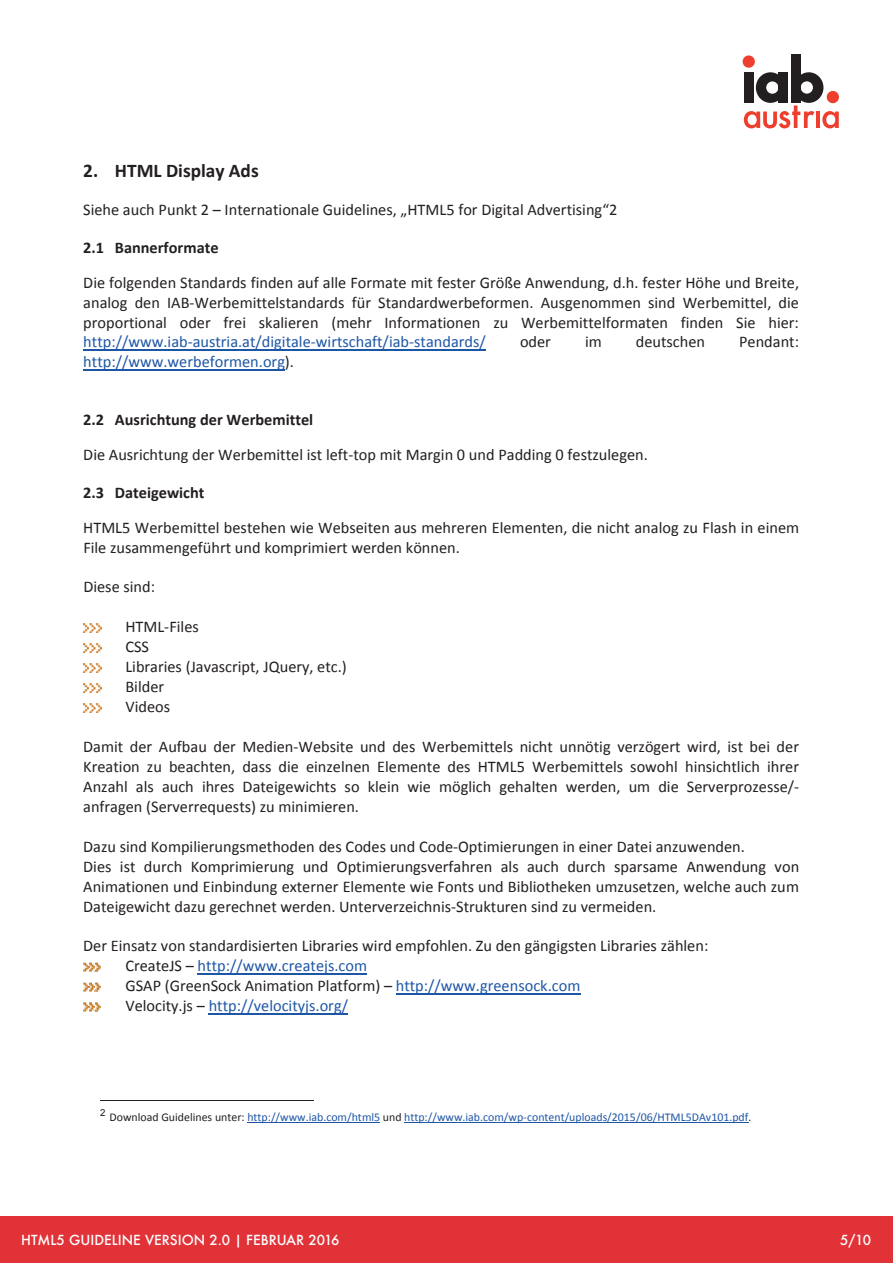
<style>
.page{position:relative;width:893px;height:1263px;background:#fff}
.page>*{position:absolute;margin:0;border:0;box-sizing:border-box;transform-origin:0 0}
.t1{font:700 19.35px "Calibri";color:#231f20}
.t2{font:16.35px/20px "Calibri";color:#231f20}
.t3{font:16.35px "Calibri";color:#1e56a6}
.t4{font:700 16.35px "Calibri";color:#231f20}
.t5{font:500 13.5px "Futura";color:#fff}
.t6{font:11.85px "Calibri";color:#1e56a6}
.s1{color:#231f20}
.s2{color:#1e56a6}
</style>
<div class="page">
<div style="left:0;top:1216px;width:893px;height:47px;background:#e13238"></div>
<div style="left:791px;top:55px;width:10px;height:48px;background:#231f20"></div>
<div style="left:743px;top:55px;width:12px;height:13px;background:#ee3e2e;border-radius:50%"></div>
<svg style="left:744px;top:72px;width:95px;height:56px"></svg>
<hr style="left:83px;top:349px;width:403px;height:1px;background:#1e56a6">
<hr style="left:83px;top:369px;width:202px;height:1px;background:#1e56a6">
<img style="left:83px;top:623px;width:18px;height:9px">
<img style="left:83px;top:643px;width:18px;height:9px">
<img style="left:83px;top:663px;width:18px;height:9px">
<img style="left:83px;top:683px;width:18px;height:9px">
<img style="left:83px;top:703px;width:18px;height:9px">
<img style="left:83px;top:962px;width:17px;height:9px">
<hr style="left:198px;top:973px;width:169px;height:1px;background:#1e56a6">
<img style="left:83px;top:982px;width:17px;height:9px">
<hr style="left:396px;top:993px;width:184px;height:1px;background:#1e56a6">
<img style="left:83px;top:1002px;width:17px;height:9px">
<hr style="left:209px;top:1013px;width:139px;height:1px;background:#1e56a6">
<hr style="left:100px;top:1100px;width:214px;height:1px;background:#231f20">
<hr style="left:247px;top:1122px;width:133px;height:1px;background:#1e56a6">
<hr style="left:404px;top:1122px;width:344px;height:1px;background:#1e56a6">
<p class="t1" style="left:83px;top:156px;width:177px">2. HTML Display Ads</p>
<p class="t2" style="left:83px;top:199px;width:536px">Siehe auch Punkt 2 – Internationale Guidelines, „HTML5 for Digital Advertising“2</p>
<p class="t4" style="left:83px;top:236px;width:137px">2.1 Bannerformate</p>
<p class="t2" style="left:83px;top:272px;width:717px;text-align:justify">Die folgenden Standards finden auf alle Formate mit fester Größe Anwendung, d.h. fester Höhe und Breite, analog den IAB‐Werbemittelstandards für Standardwerbeformen. Ausgenommen sind Werbemittel, die proportional oder frei skalieren (mehr Informationen zu Werbemittelformaten finden Sie hier:</p>
<p class="t3" style="left:83px;top:331px;width:404px">http://www.iab‐austria.at/digitale‐wirtschaft/iab‐standards/</p>
<p class="t2" style="left:520px;top:332px;width:32px">oder</p>
<p class="t2" style="left:585px;top:332px;width:18px">im</p>
<p class="t2" style="left:636px;top:332px;width:71px">deutschen</p>
<p class="t2" style="left:739px;top:332px;width:61px">Pendant:</p>
<p class="t3" style="left:83px;top:351px;width:212px">http://www.werbeformen.org<span class="s1">).</span></p>
<p class="t4" style="left:83px;top:408px;width:232px">2.2 Ausrichtung der Werbemittel</p>
<p class="t2" style="left:83px;top:444px;width:566px">Die Ausrichtung der Werbemittel ist left‐top mit Margin 0 und Padding 0 festzulegen.</p>
<p class="t4" style="left:83px;top:481px;width:123px">2.3 Dateigewicht</p>
<p class="t2" style="left:83px;top:517px;width:717px">HTML5 Werbemittel bestehen wie Webseiten aus mehreren Elementen, die nicht analog zu Flash in einem<br>File zusammengeführt und komprimiert werden können.</p>
<p class="t2" style="left:83px;top:577px;width:73px">Diese sind:</p>
<p class="t2" style="left:125px;top:616px;width:223px">HTML‐Files<br>CSS<br>Libraries (Javascript, JQuery, etc.)<br>Bilder<br>Videos</p>
<p class="t2" style="left:83px;top:736px;width:717px;text-align:justify">Damit der Aufbau der Medien‐Website und des Werbemittels nicht unnötig verzögert wird, ist bei der Kreation zu beachten, dass die einzelnen Elemente des HTML5 Werbemittels sowohl hinsichtlich ihrer Anzahl als auch ihres Dateigewichts so klein wie möglich gehalten werden, um die Serverprozesse/‐ anfragen (Serverrequests) zu minimieren.</p>
<p class="t2" style="left:83px;top:836px;width:717px">Dazu sind Kompilierungsmethoden des Codes und Code‐Optimierungen in einer Datei anzuwenden.<br>Dies ist durch Komprimierung und Optimierungsverfahren als auch durch sparsame Anwendung von Animationen und Einbindung externer Elemente wie Fonts und Bibliotheken umzusetzen, welche auch zum Dateigewicht dazu gerechnet werden. Unterverzeichnis‐Strukturen sind zu vermeiden.</p>
<p class="t2" style="left:125px;top:936px;width:584px;text-indent:-42px">Der Einsatz von standardisierten Libraries wird empfohlen. Zu den gängigsten Libraries zählen:<br>CreateJS – <span class="s2">http://www.createjs.com<br></span>GSAP (GreenSock Animation Platform) – <span class="s2">http://www.greensock.com<br></span>Velocity.js – <span class="s2">http://velocityjs.org/</span></p>
<p class="t6" style="left:100px;top:1109px;width:653px"><sup>2</sup> <span class="s1">Download Guidelines unter:</span> http://www.iab.com/html5 <span class="s1">und</span> http://www.iab.com/wp‐content/uploads/2015/06/HTML5DAv101.pdf<span class="s1">.</span></p>
<p class="t5" style="left:21px;top:1231px;width:320px">HTML5 GUIDELINE VERSION 2.0 | FEBRUAR 2016</p>
<p class="t5" style="left:840px;top:1231px;width:33px">5/10</p>
</div>
